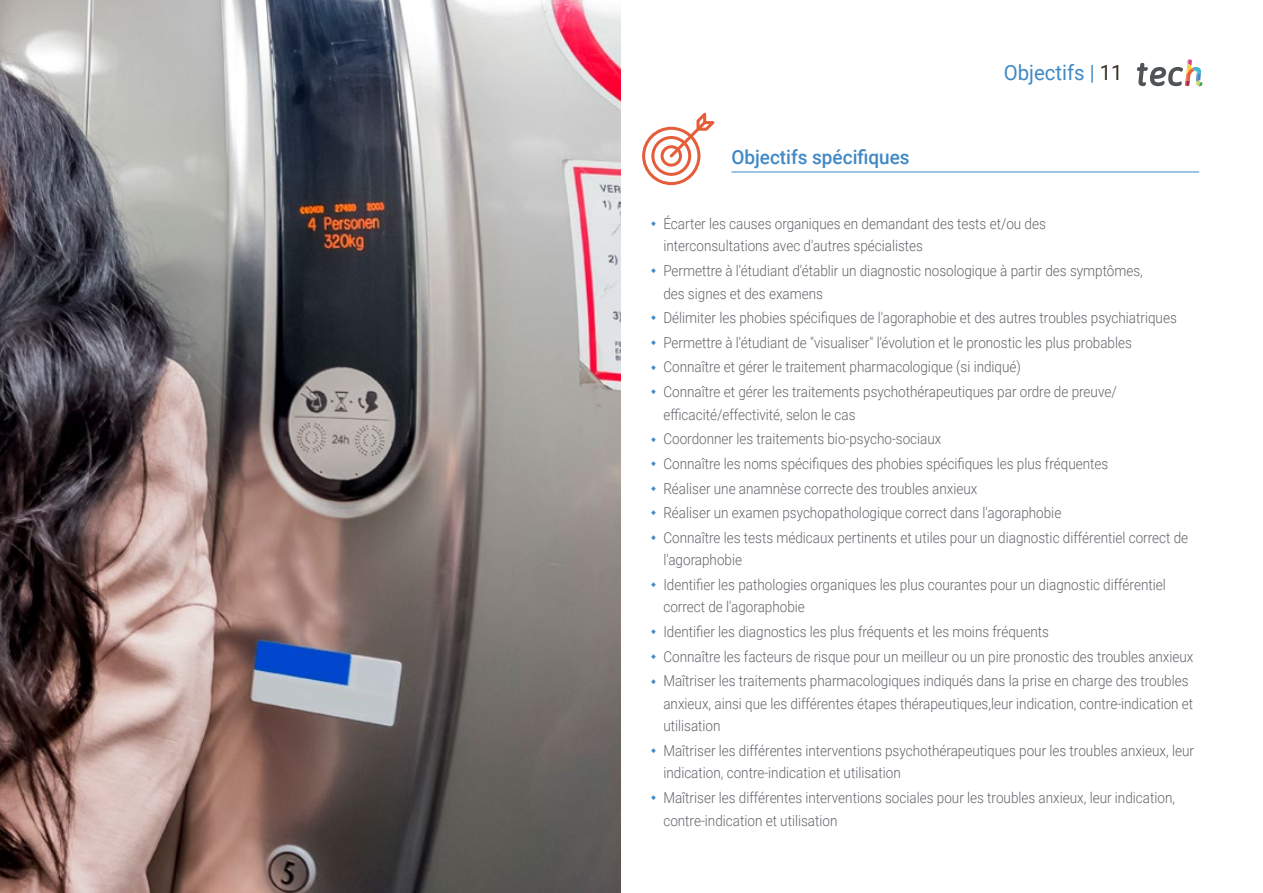
<style>
.page{position:relative;width:1263px;height:893px;background:#fff}
.page>*{position:absolute;margin:0;border:0;box-sizing:border-box;transform-origin:0 0}
.t1{font:21px "Roboto";color:#4089c5}
.t2{font:500 19.5px "Roboto";color:#4089c5}
.t3{font:300 15px/24.6px "Roboto";color:#61646a;scale:.9 1}
.s1{color:#312e20}
</style>
<div class="page">
<img style="left:0;top:0;width:621px;height:893px">
<svg style="left:1137px;top:60px;width:65px;height:27px"></svg>
<hr style="left:731px;top:172px;width:468px;height:1px;background:#4089c5">
<svg style="left:642px;top:113px;width:72px;height:72px"></svg>
<h2 class="t2" style="left:731px;top:143px;width:180px">Objectifs spécifiques</h2>
<h1 class="t1" style="left:1004px;top:57px;width:120px">Objectifs | <span class="s1">11</span></h1>
<p class="t3" style="left:663px;top:212px;width:427px;line-height:22.5px">Écarter les causes organiques en demandant des tests et/ou des interconsultations avec d'autres spécialistes</p>
<p class="t3" style="left:663px;top:259px;width:534px;line-height:22.5px">Permettre à l'étudiant d'établir un diagnostic nosologique à partir des symptômes, des signes et des examens</p>
<p class="t3" style="left:663px;top:305px;width:572px">Délimiter les phobies spécifiques de l'agoraphobie et des autres troubles psychiatriques Permettre à l'étudiant de "visualiser" l'évolution et le pronostic les plus probables Connaître et gérer le traitement pharmacologique (si indiqué)<br>Connaître et gérer les traitements psychothérapeutiques par ordre de preuve/</p>
<p class="t3" style="left:663px;top:401px;width:585px">efficacité/effectivité, selon le cas<br>Coordonner les traitements bio-psycho-sociaux<br>Connaître les noms spécifiques des phobies spécifiques les plus fréquentes<br>Réaliser une anamnèse correcte des troubles anxieux<br>Réaliser un examen psychopathologique correct dans l'agoraphobie<br>Connaître les tests médicaux pertinents et utiles pour un diagnostic différentiel correct de</p>
<p class="t3" style="left:663px;top:547px;width:560px">l'agoraphobie<br>Identifier les pathologies organiques les plus courantes pour un diagnostic différentiel</p>
<p class="t3" style="left:663px;top:594px;width:590px">correct de l'agoraphobie<br>Identifier les diagnostics les plus fréquents et les moins fréquents<br>Connaître les facteurs de risque pour un meilleur ou un pire pronostic des troubles anxieux Maîtriser les traitements pharmacologiques indiqués dans la prise en charge des troubles</p>
<p class="t3" style="left:663px;top:692px;width:590px;line-height:22.5px">anxieux, ainsi que les différentes étapes thérapeutiques,leur indication, contre-indication et utilisation</p>
<p class="t3" style="left:663px;top:739px;width:591px;line-height:22.5px">Maîtriser les différentes interventions psychothérapeutiques pour les troubles anxieux, leur indication, contre-indication et utilisation</p>
<p class="t3" style="left:663px;top:786px;width:570px;line-height:22.5px">Maîtriser les différentes interventions sociales pour les troubles anxieux, leur indication, contre-indication et utilisation</p>
</div>
